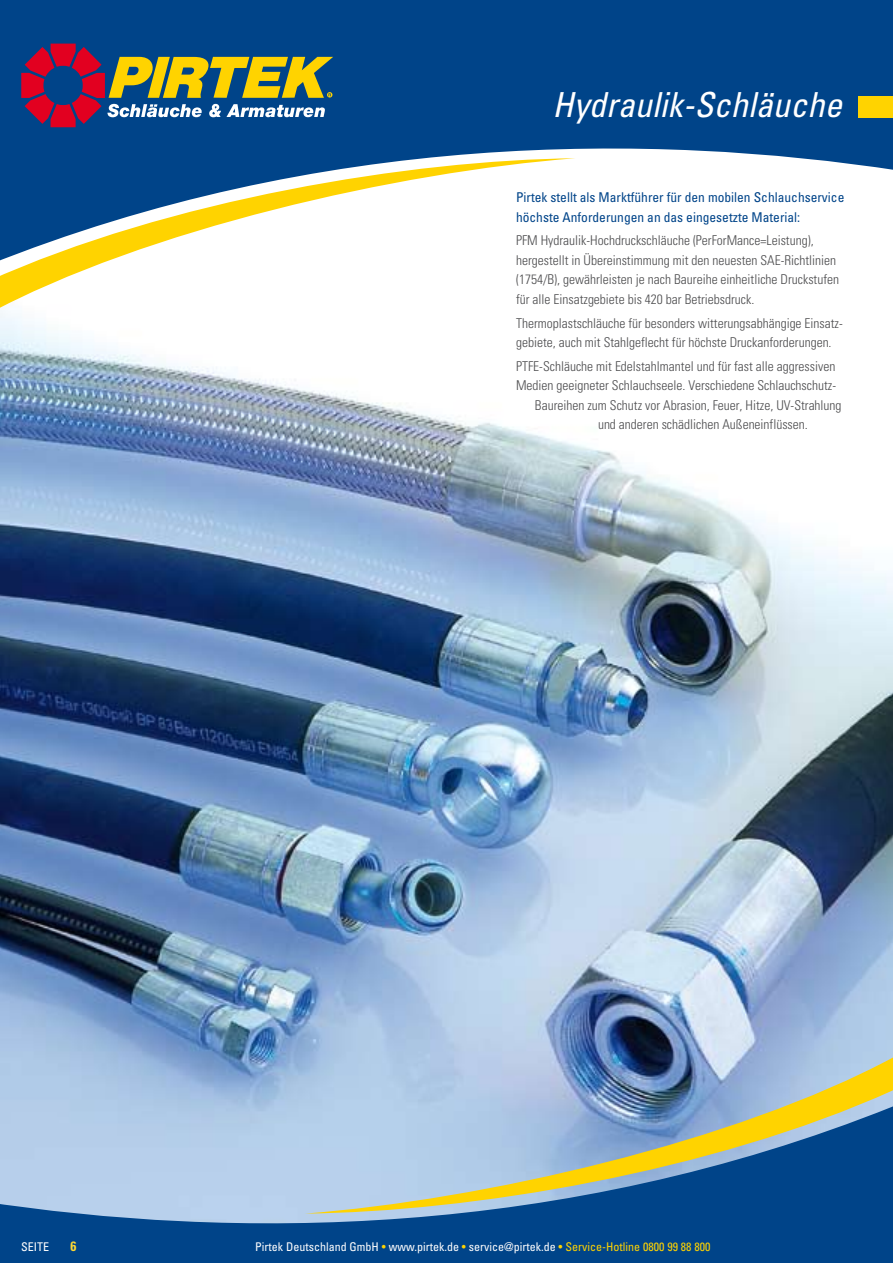
<style>
.page{position:relative;width:893px;height:1263px;background:#fff}
.page>*{position:absolute;margin:0;border:0;box-sizing:border-box;transform-origin:0 0}
.t1{font:italic condensed 34.5px "Univers";color:#fff}
.t2{font:300 condensed 13.5px/19.5px "Univers";color:#4b4b4d}
.t3{font:condensed 13.5px/19.5px "Univers";color:#004489}
.t4{font:700 condensed 13.5px "Univers";color:#ffd931}
.t5{font:condensed 12px "Univers";color:#fff}
.s1{color:#ffd300}
</style>
<div class="page">
<img style="left:0;top:314px;width:893px;height:792px">
<svg style="left:305px;top:1057px;width:588px;height:49px;background:#9eb3c4"></svg>
<svg style="left:0;top:1106px;width:893px;height:157px;background:#668fb1"></svg>
<svg style="left:0;top:265px;width:97px;height:49px"></svg>
<svg style="left:0;top:0;width:893px;height:265px;fill:#004489"></svg>
<div style="left:859px;top:97px;width:34px;height:21px;background:#ffd300"></div>
<svg style="left:21px;top:44px;width:312px;height:83px;background:#696561"></svg>
<h1 class="t1" style="left:553px;top:83px;width:291px">Hydraulik-Schläuche</h1>
<p class="t3" style="left:516px;top:187px;width:330px">Pirtek stellt als Marktführer für den mobilen Schlauchservice höchste Anforderungen an das eingesetzte Material:</p>
<p class="t2" style="left:516px;top:231px;width:325px">PFM Hydraulik-Hochdruckschläuche (PerForMance=Leistung), hergestellt in Übereinstimmung mit den neuesten SAE-Richtlinien (1754/B), gewährleisten je nach Baureihe einheitliche Druckstufen für alle Einsatzgebiete bis 420 bar Betriebsdruck.</p>
<p class="t2" style="left:516px;top:313px;width:328px">Thermoplastschläuche für besonders witterungsabhängige Einsatz&shy;gebiete, auch mit Stahlgeflecht für höchste Druckanforderungen.</p>
<p class="t2" style="left:516px;top:356px;width:321px">PTFE-Schläuche mit Edelstahlmantel und für fast alle aggressiven</p>
<p class="t2" style="left:516px;top:376px;width:322px">Medien geeigneter Schlauchseele. Verschiedene Schlauchschutz-</p>
<p class="t2" style="left:535px;top:395px;width:308px">Baureihen zum Schutz vor Abrasion, Feuer, Hitze, UV-Strahlung</p>
<p class="t2" style="left:598px;top:415px;width:211px">und anderen schädlichen Außeneinflüssen.</p>
<p class="t5" style="left:21px;top:1239px;width:30px">SEITE</p>
<p class="t4" style="left:70px;top:1238px;width:7px">6</p>
<p class="t5" style="left:255px;top:1239px;width:457px">Pirtek Deutschland GmbH <span class="s1">•</span> www.pirtek.de <span class="s1">•</span> service@pirtek.de <span class="s1">• Service-Hotline 0800 99 88 800</span></p>
</div>
